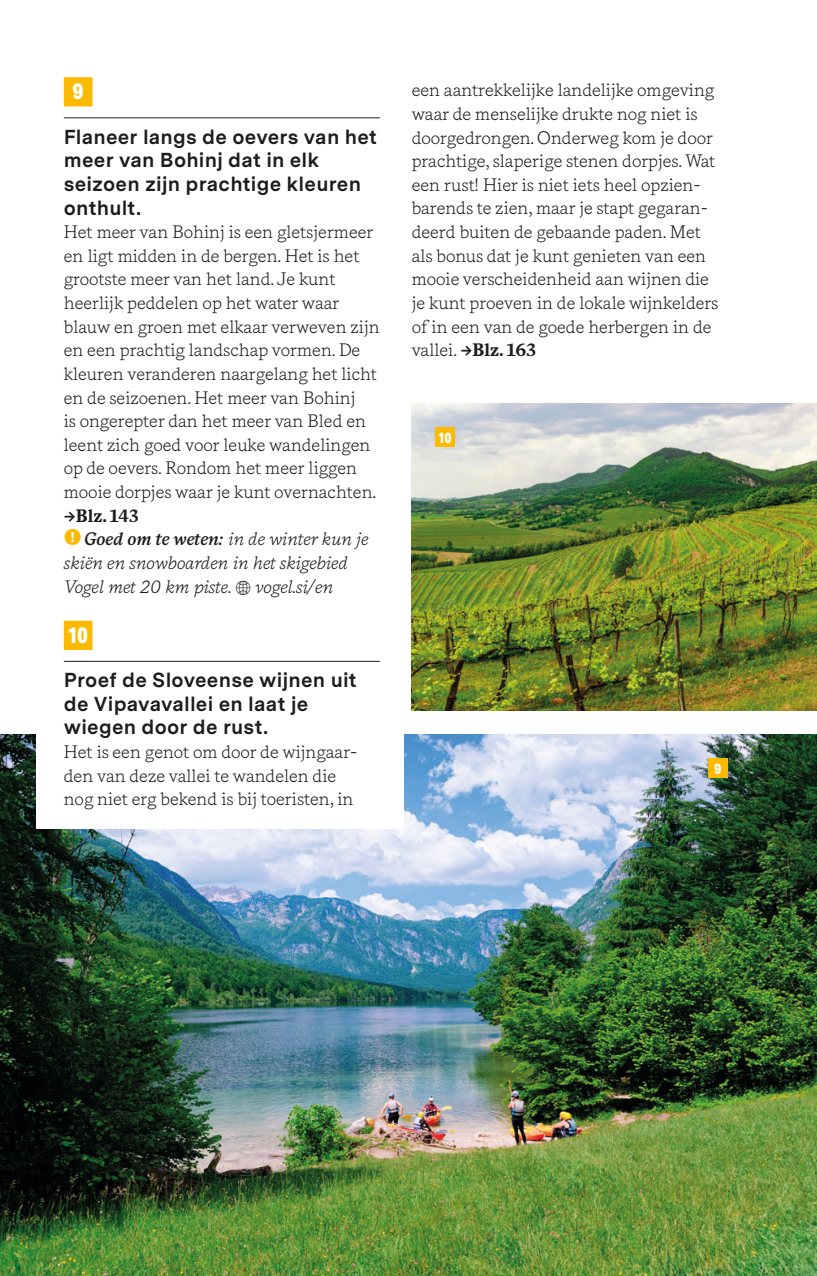
<style>
.page{position:relative;width:817px;height:1276px;background:#fff}
.page>*{position:absolute;margin:0;border:0;box-sizing:border-box;transform-origin:0 0}
.t1{font:900 condensed 22.5px "Messina Sans";color:#fff}
.t2{font:700 20.25px/23.6px "Messina Sans";letter-spacing:.01em;color:#1d1d1b}
.t3{font:300 18px/23.6px "Messina Serif";letter-spacing:-.005em;color:#1d1d1b}
.t4{font:italic 300 18px/23.6px "Messina Serif";color:#1d1d1b}
.t5{font:900 condensed 14.85px "Messina Sans";color:#fff}
.s1{font-weight:700;font-style:normal}
.s2{font-family:"Trotter Iconen";font-weight:400;font-style:normal;color:#fbba00}
.s3{font-weight:600}
.s4{font-family:"Trotter Iconen";font-weight:400;font-style:normal}
.s5{font-weight:700}
</style>
<div class="page">
<img style="left:0;top:734px;width:816px;height:542px">
<div style="left:37px;top:616px;width:366px;height:213px;background:#fff"></div>
<div style="left:64px;top:77px;width:28px;height:29px;background:#fbba00"></div>
<hr style="left:64px;top:117px;width:315px;height:1px;background:#1d1d1b">
<div style="left:64px;top:621px;width:28px;height:29px;background:#fbba00"></div>
<hr style="left:64px;top:661px;width:315px;height:1px;background:#1d1d1b">
<img style="left:411px;top:403px;width:405px;height:308px">
<div style="left:435px;top:427px;width:20px;height:20px;background:#fbba00"></div>
<div style="left:707px;top:758px;width:20px;height:20px;background:#fbba00"></div>
<p class="t1" style="left:73px;top:74px;width:13px">9</p>
<p class="t2" style="left:64px;top:124px;width:314px">Flaneer langs de oevers van het meer van Bohinj dat in elk seizoen zijn prachtige kleuren onthult.</p>
<p class="t3" style="left:64px;top:219px;width:317px">Het meer van Bohinj is een gletsjermeer en ligt midden in de bergen. Het is het grootste meer van het land. Je kunt heerlijk peddelen op het water waar blauw en groen met elkaar verweven zijn en een prachtig landschap vormen. De kleuren veranderen naargelang het licht en de seizoenen. Het meer van Bohinj<br>is ongerepter dan het meer van Bled en leent zich goed voor leuke wandelingen op de oevers. Rondom het meer liggen mooie dorpjes waar je kunt overnachten.</p>
<p class="t4" style="left:64px;top:503px;width:306px"><span class="s1">→Blz. 143<br></span><span class="s2">!</span><span class="s3">Goed om te weten:</span> in de winter kun je skiën en snowboarden in het skigebied<br>Vogel met 20 km piste. <span class="s4">o</span> -vogel.si/en</p>
<p class="t1" style="left:68px;top:618px;width:21px">10</p>
<p class="t2" style="left:64px;top:667px;width:294px">Proef de Sloveense wijnen uit de Vipavavallei en laat je wiegen door de rust.</p>
<p class="t3" style="left:64px;top:739px;width:295px">Het is een genot om door de wijngaar&shy;den van deze vallei te wandelen die nog niet erg bekend is bij toeristen, in</p>
<p class="t3" style="left:411px;top:78px;width:308px">een aantrekkelijke landelijke omgeving waar de menselijke drukte nog niet is doorgedrongen. Onderweg kom je door prachtige, slaperige stenen dorpjes. Wat een rust! Hier is niet iets heel opzien&shy;barends te zien, maar je stapt gegaran&shy;deerd buiten de gebaande paden. Met als bonus dat je kunt genieten van een mooie verscheidenheid aan wijnen die je kunt proeven in de lokale wijnkelders of in een van de goede herbergen in de vallei. <span class="s5">→Blz. 163</span></p>
<p class="t5" style="left:438px;top:426px;width:15px">10</p>
<p class="t5" style="left:713px;top:757px;width:9px">9</p>
</div>
